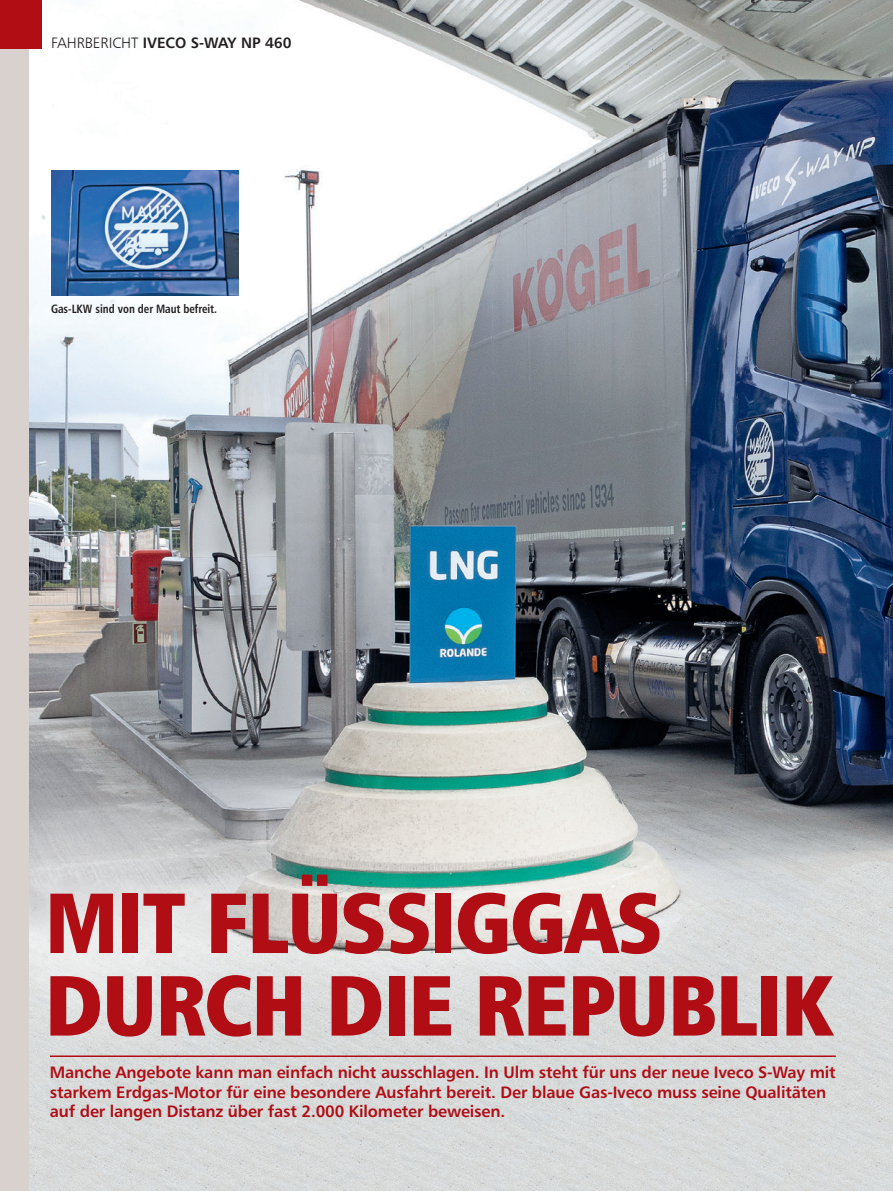
<style>
.page{position:relative;width:893px;height:1191px;background:#d8d1ce}
.page>*{position:absolute;margin:0;border:0;box-sizing:border-box;transform-origin:0 0}
.t1{font:85.5px/82.5px "Humanist 777 BT Extra Black Cond B";letter-spacing:-.02em;color:#b00d15}
.t2{font:16.5px/19.5px "Humanist 777 BT Bold B";letter-spacing:-.01em;color:#b00d15}
.t3{font:15px "Humanist 777 BT Bold B";color:#231f20}
.t4{font:12px "Humanist 777 BT Bold Condensed B";color:#231f20;scale:.95 1}
.s1{font-family:"Humanist 777 BT Light B"}
</style>
<div class="page">
<img style="left:30px;top:0;width:863px;height:1191px">
<img style="left:51px;top:170px;width:188px;height:125px">
<hr style="left:50px;top:1055px;width:786px;height:2px;background:#b00d15">
<div style="left:0;top:0;width:42px;height:49px;background:#b00d15"></div>
<p class="t3" style="left:51px;top:34px;width:242px"><span class="s1">FAHRBERICHT</span> IVECO S-WAY NP 460</p>
<p class="t4" style="left:51px;top:301px;width:176px">Gas-LKW sind von der Maut befreit.</p>
<h1 class="t1" style="left:45px;top:879px;width:789px">MIT FLÜSSIGGAS<br>DURCH DIE REPUBLIK</h1>
<p class="t2" style="left:50px;top:1062px;width:787px">Manche Angebote kann man einfach nicht ausschlagen. In Ulm steht für uns der neue Iveco S-Way mit starkem Erdgas-Motor für eine besondere Ausfahrt bereit. Der blaue Gas-Iveco muss seine Qualitäten auf der langen Distanz über fast 2.000 Kilometer beweisen.</p>
</div>
